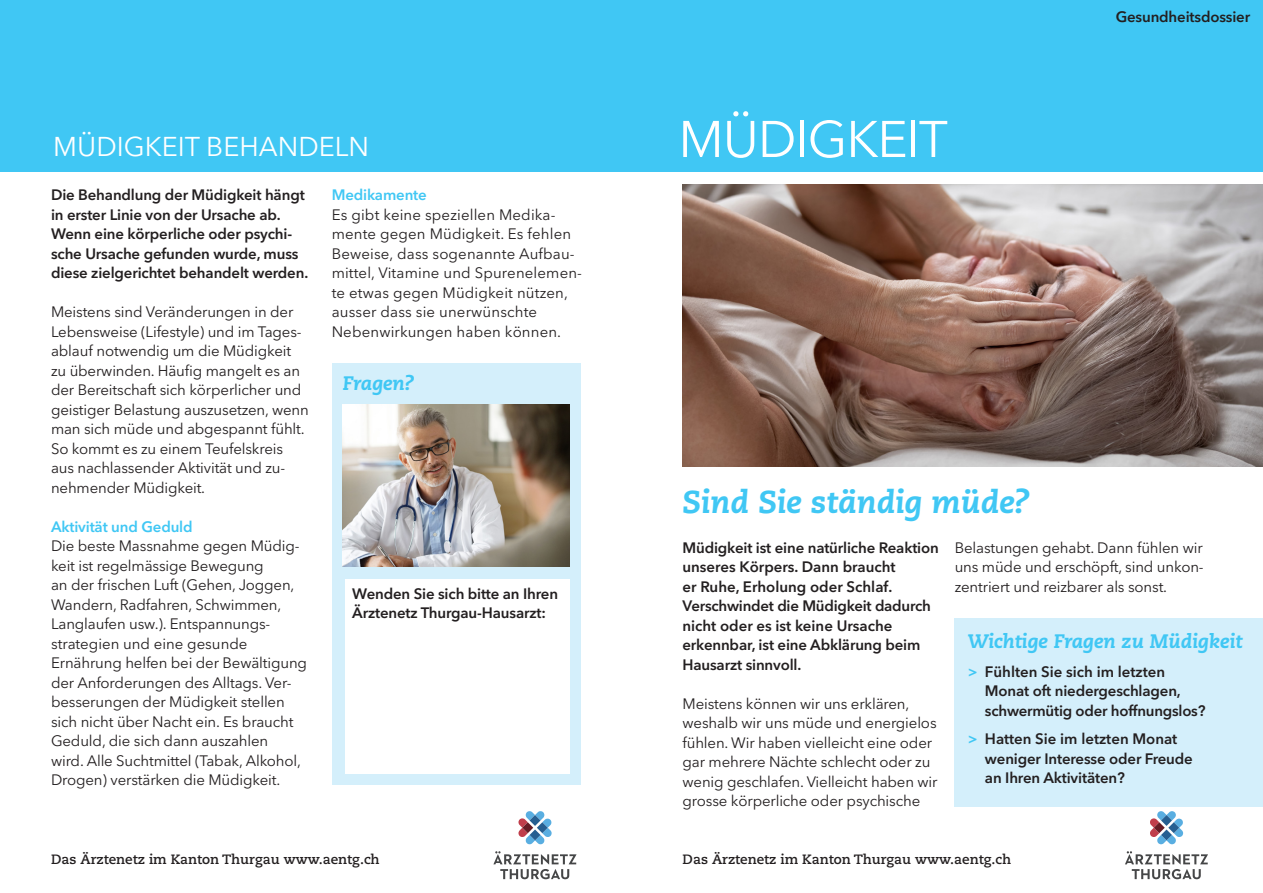
<style>
.page{position:relative;width:1263px;height:893px;background:#fff}
.page>*{position:absolute;margin:0;border:0;box-sizing:border-box;transform-origin:0 0}
.t1{font:51px "Avenir Next LT Pro";letter-spacing:-.02em;color:#fff}
.t2{font:italic 800 31.5px "Caecilia";color:#40c7f4}
.t3{font:27px "Avenir Next LT Pro";color:#fff}
.t4{font:italic 800 19.5px "Caecilia";color:#40c7f4}
.grundtext{font:15px/19.5px "Avenir Next LT Pro";letter-spacing:-.01em;color:#231f20}
.lead{font:600 15px/19.5px "Avenir Next LT Pro";letter-spacing:-.01em;color:#231f20}
.grundtext-2{font:15px/19.5px "Avenir Next LT Pro";letter-spacing:.01em;color:#231f20}
.zwischentitel{font:600 15px "Avenir Next LT Pro";letter-spacing:-.01em;color:#40c7f4}
.t5{font:700 13.5px "Caecilia";color:#231f20}
.s1{color:#40c7f4}
</style>
<div class="page">
<img style="left:682px;top:184px;width:581px;height:282px">
<div style="left:0;top:0;width:1263px;height:171px;background:#40c7f4"></div>
<div style="left:955px;top:618px;width:308px;height:188px;background:#d4effb"></div>
<div style="left:332px;top:364px;width:248px;height:421px;background:#d4effb"></div>
<img style="left:343px;top:404px;width:227px;height:162px">
<div style="left:345px;top:579px;width:225px;height:194px;background:#fff"></div>
<svg style="left:1125px;top:851px;width:83px;height:28px"></svg>
<svg style="left:1150px;top:811px;width:33px;height:34px"></svg>
<svg style="left:493px;top:851px;width:83px;height:28px"></svg>
<svg style="left:518px;top:811px;width:34px;height:34px"></svg>
<p class="t3" style="left:53px;top:130px;width:317px">MÜDIGKEIT BEHANDELN</p>
<p class="lead" style="left:51px;top:185px;width:259px">Die Behandlung der Müdigkeit hängt in erster Linie von der Ursache ab.<br>Wenn eine körperliche oder psychi&shy;sche Ursache gefunden wurde, muss diese zielgerichtet behandelt werden.</p>
<p class="grundtext" style="left:51px;top:302px;width:259px">Meistens sind Veränderungen in der Lebensweise (Lifestyle) und im Tages&shy;ablauf notwendig um die Müdigkeit zu überwinden. Häufig mangelt es an der Bereitschaft sich körperlicher und geistiger Belastung auszusetzen, wenn man sich müde und abgespannt fühlt.<br>So kommt es zu einem Teufelskreis aus nachlassender Aktivität und zu&shy;nehmender Müdigkeit.</p>
<p class="zwischentitel" style="left:51px;top:517px;width:143px">Aktivität und Geduld</p>
<p class="grundtext" style="left:51px;top:536px;width:258px">Die beste Massnahme gegen Müdig&shy;keit ist regelmässige Bewegung<br>an der frischen Luft (Gehen, Joggen, Wandern, Radfahren, Schwimmen, Langlaufen usw.). Entspannungs&shy;strategien und eine gesunde Ernährung helfen bei der Bewältigung der Anforderungen des Alltags. Ver&shy;besserungen der Müdigkeit stellen sich nicht über Nacht ein. Es braucht Geduld, die sich dann auszahlen<br>wird. Alle Suchtmittel (Tabak, Alkohol, Drogen) verstärken die Müdigkeit.</p>
<p class="zwischentitel" style="left:332px;top:186px;width:97px">Medikamente</p>
<p class="grundtext-2" style="left:332px;top:205px;width:252px">Es gibt keine speziellen Medika&shy;mente gegen Müdigkeit. Es fehlen<br>Beweise, dass sogenannte Aufbau&shy;mittel, Vitamine und Spurenelemen&shy;te etwas gegen Müdigkeit nützen, ausser dass sie unerwünschte<br>Nebenwirkungen haben können.</p>
<p class="t4" style="left:343px;top:371px;width:73px">Fragen?</p>
<p class="lead" style="left:352px;top:584px;width:207px">Wenden Sie sich bitte an Ihren<br>Ärztenetz Thurgau-Hausarzt:</p>
<p class="t1" style="left:678px;top:109px;width:271px">MÜDIGKEIT</p>
<p class="lead" style="left:1116px;top:7px;width:136px">Gesundheitsdossier</p>
<p class="t2" style="left:682px;top:484px;width:349px">Sind Sie ständig müde?</p>
<p class="lead" style="left:682px;top:538px;width:258px">Müdigkeit ist eine natürliche Reaktion unseres Körpers. Dann braucht<br>er Ruhe, Erholung oder Schlaf.<br>Verschwindet die Müdigkeit dadurch nicht oder es ist keine Ursache erkennbar, ist eine Abklärung beim<br>Hausarzt sinnvoll.</p>
<p class="grundtext" style="left:682px;top:694px;width:257px">Meistens können wir uns erklären, weshalb wir uns müde und energielos fühlen. Wir haben vielleicht eine oder gar mehrere Nächte schlecht oder zu wenig geschlafen. Vielleicht haben wir grosse körperliche oder psychische</p>
<p class="grundtext" style="left:955px;top:538px;width:251px;text-align:justify">Belastungen gehabt. Dann fühlen wir uns müde und erschöpft, sind unkon&shy;zentriert und reizbarer als sonst.</p>
<p class="t4" style="left:968px;top:630px;width:276px">Wichtige Fragen zu Müdigkeit</p>
<p class="lead" style="left:985px;top:662px;width:222px;text-indent:-17px"><span class="s1">&gt;</span> Fühlten Sie sich im letzten<br>Monat oft niedergeschlagen, schwermütig oder hoffnungslos?</p>
<p class="lead" style="left:985px;top:729px;width:209px;text-indent:-17px"><span class="s1">&gt;</span> Hatten Sie im letzten Monat weniger Interesse oder Freude an Ihren Aktivitäten?</p>
<p class="t5" style="left:51px;top:852px;width:330px">Das Ärztenetz im Kanton Thurgau www.aentg.ch</p>
<p class="t5" style="left:682px;top:852px;width:330px">Das Ärztenetz im Kanton Thurgau www.aentg.ch</p>
</div>
